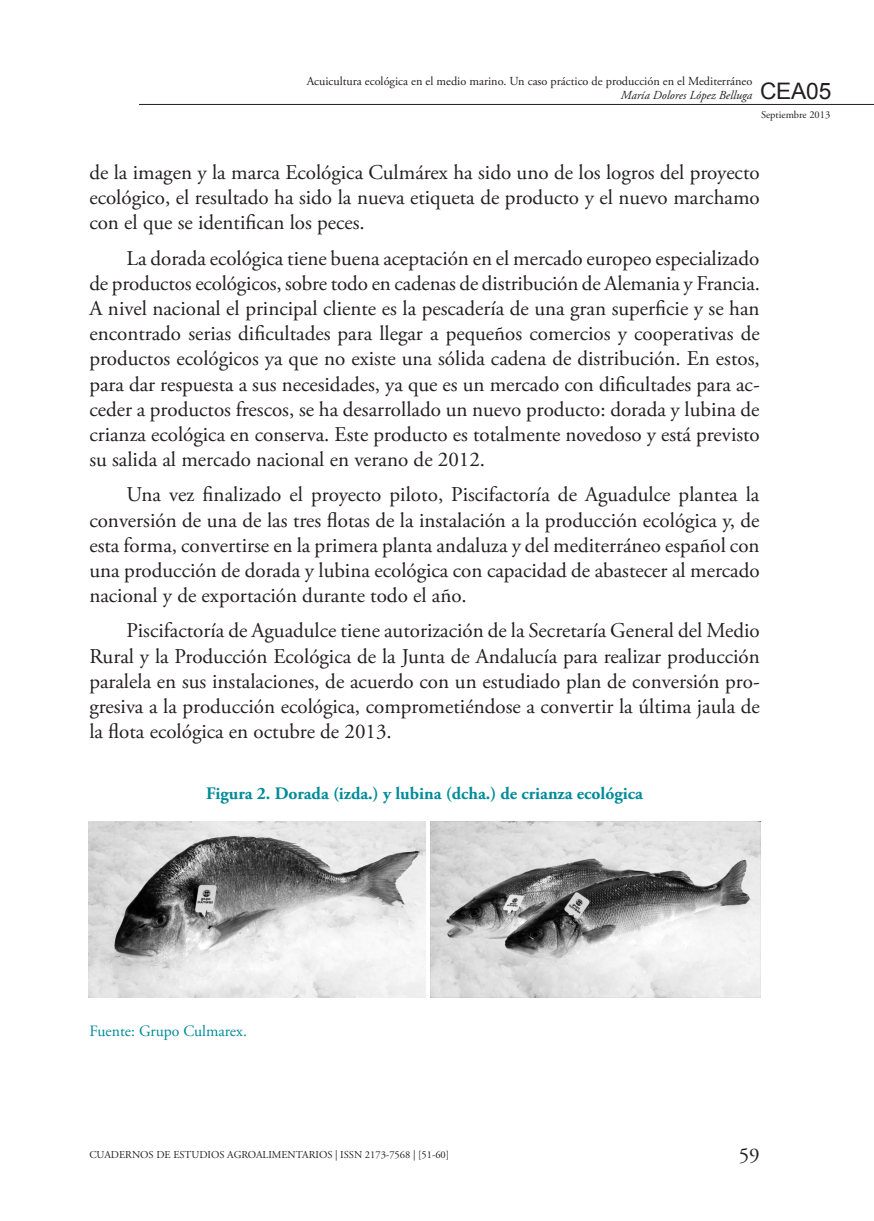
<style>
.page{position:relative;width:874px;height:1221px;background:#fff}
.page>*{position:absolute;margin:0;border:0;box-sizing:border-box;transform-origin:0 0}
.t1{font:22.75px "Arial";letter-spacing:-.005em;color:#231f20}
.C__de_texto{font:21px/25.2px "Adobe Garamond Pro";color:#231f20;text-align:justify}
.Tabla{font:700 17.5px "Adobe Garamond Pro";color:#008b99}
.Fuente{font:15.75px "Adobe Garamond Pro";color:#008b99}
.t2{font:12.25px "Adobe Garamond Pro";color:#231f20}
.t3{font:italic 12.25px "Adobe Garamond Pro";color:#231f20}
.t4{font:10.5px "Adobe Garamond Pro";color:#231f20}
</style>
<div class="page">
<hr style="left:139px;top:104px;width:734px;height:1px;background:#231f20">
<img style="left:89px;top:821px;width:336px;height:175px">
<img style="left:430px;top:821px;width:330px;height:175px">
<p class="t2" style="left:306px;top:73px;width:447px">Acuicultura ecológica en el medio marino. Un caso práctico de producción en el Mediterráneo</p>
<p class="t3" style="left:620px;top:88px;width:133px">María Dolores López Belluga</p>
<p class="t1" style="left:759px;top:76px;width:73px">CEA05</p>
<p class="t4" style="left:760px;top:108px;width:71px">Septiembre 2013</p>
<p class="C__de_texto" style="left:89px;top:160px;width:671px">de la imagen y la marca Ecológica Culmárex ha sido uno de los logros del proyecto ecológico, el resultado ha sido la nueva etiqueta de producto y el nuevo marchamo con el que se identifican los peces.</p>
<p class="C__de_texto" style="left:89px;top:246px;width:672px;text-indent:37px">La dorada ecológica tiene buena aceptación en el mercado europeo especializado de productos ecológicos, sobre todo en cadenas de distribución de Alemania y Francia.<br>A nivel nacional el principal cliente es la pescadería de una gran superficie y se han encontrado serias dificultades para llegar a pequeños comercios y cooperativas de productos ecológicos ya que no existe una sólida cadena de distribución. En estos, para dar respuesta a sus necesidades, ya que es un mercado con dificultades para ac&shy;ceder a productos frescos, se ha desarrollado un nuevo producto: dorada y lubina de crianza ecológica en conserva. Este producto es totalmente novedoso y está previsto su salida al mercado nacional en verano de 2012.</p>
<p class="C__de_texto" style="left:89px;top:483px;width:671px;text-indent:37px">Una vez finalizado el proyecto piloto, Piscifactoría de Aguadulce plantea la conversión de una de las tres flotas de la instalación a la producción ecológica y, de esta forma, convertirse en la primera planta andaluza y del mediterráneo español con una producción de dorada y lubina ecológica con capacidad de abastecer al mercado nacional y de exportación durante todo el año.</p>
<p class="C__de_texto" style="left:89px;top:619px;width:671px;text-indent:37px">Piscifactoría de Aguadulce tiene autorización de la Secretaría General del Medio Rural y la Producción Ecológica de la Junta de Andalucía para realizar producción paralela en sus instalaciones, de acuerdo con un estudiado plan de conversión pro&shy;gresiva a la producción ecológica, comprometiéndose a convertir la última jaula de la flota ecológica en octubre de 2013.</p>
<p class="Tabla" style="left:206px;top:783px;width:438px">Figura 2. Dorada (izda.) y lubina (dcha.) de crianza ecológica</p>
<p class="Fuente" style="left:89px;top:1021px;width:159px">Fuente: Grupo Culmarex.</p>
<p class="t4" style="left:89px;top:1147px;width:361px">CUADERNOS DE ESTUDIOS AGROALIMENTARIOS | ISSN 2173-7568 | [51-60]</p>
<p class="C__de_texto" style="left:738px;top:1143px;width:22px">59</p>
</div>
